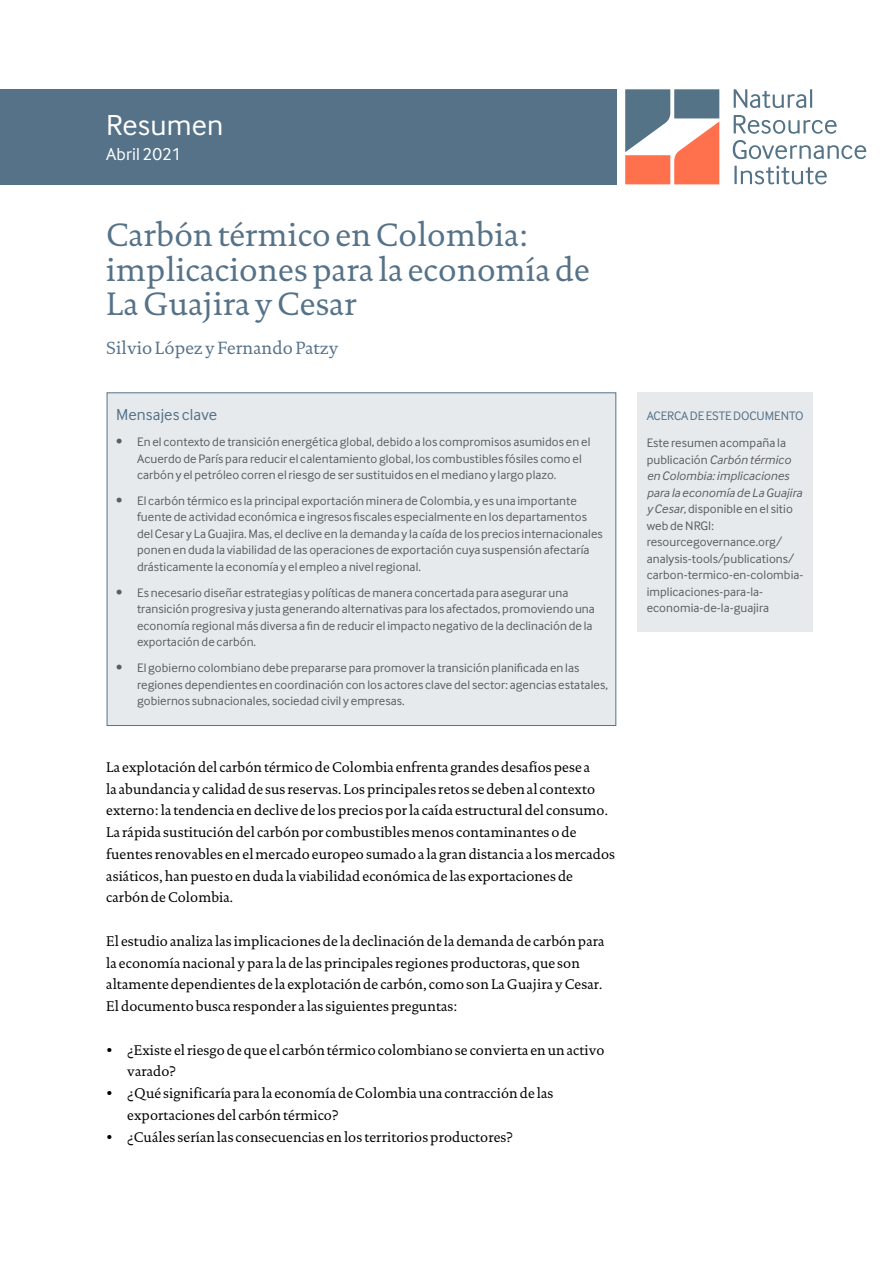
<style>
.page{position:relative;width:893px;height:1263px;background:#fff}
.page>*{position:absolute;margin:0;border:0;box-sizing:border-box;transform-origin:0 0}
.cuerpo_de_texto{font:33px/34.5px "DTL Documenta T";letter-spacing:.005em;color:#557288}
.cuerpo_de_texto-2{font:30px "Inter Face";letter-spacing:.005em;color:#fff}
.cuerpo_de_texto-3{font:18px "DTL Documenta T";letter-spacing:.005em;color:#557288}
.cuerpo_de_texto-4{font:18px "Inter Face";letter-spacing:.005em;color:#fff}
.cuerpo_de_texto-5{font:16.5px "Inter Face";letter-spacing:.005em;color:#557288}
.cuerpo_de_texto-6{font:14.25px/21.8px "DTL Documenta T";letter-spacing:.005em;color:#000}
.cuerpo_con_TAB{font:14.25px/21.8px "DTL Documenta T";letter-spacing:.005em;color:#000}
.cuerpo_de_texto-7{font:12.75px/16.5px "Inter Face";letter-spacing:.005em;color:#5b5d62}
.cuerpo_de_texto-8{font:italic 12.75px/16.5px "Inter Face";letter-spacing:.005em;color:#5b5d62}
.cuerpo_de_texto-9{font:12.75px "Inter Face";letter-spacing:-.005em;color:#557288}
.s1{font-style:normal}
</style>
<div class="page">
<div style="left:107px;top:392px;width:509px;height:334px;background:#e6eaed;border:1px solid #557288"></div>
<div style="left:637px;top:392px;width:176px;height:239px;background:#e6eaed"></div>
<svg style="left:734px;top:166px;width:93px;height:18px"></svg>
<svg style="left:733px;top:140px;width:133px;height:19px"></svg>
<svg style="left:734px;top:115px;width:103px;height:19px"></svg>
<svg style="left:734px;top:89px;width:78px;height:19px"></svg>
<svg style="left:625px;top:89px;width:94px;height:95px"></svg>
<div style="left:0;top:89px;width:616px;height:95px;background:#557288"></div>
<p class="cuerpo_de_texto-2" style="left:106px;top:107px;width:119px">Resumen</p>
<p class="cuerpo_de_texto-4" style="left:106px;top:144px;width:77px">Abril 2021</p>
<p class="cuerpo_de_texto" style="left:106px;top:218px;width:485px">Carbón térmico en Colombia: implicaciones para la economía de<br>La Guajira y Cesar</p>
<p class="cuerpo_de_texto-3" style="left:106px;top:337px;width:234px">Silvio López y Fernando Patzy</p>
<p class="cuerpo_de_texto-5" style="left:116px;top:405px;width:103px">Mensajes clave</p>
<p class="cuerpo_de_texto-7" style="left:137px;top:435px;width:455px;text-indent:-21px">• En el contexto de transición energética global, debido a los compromisos asumidos en el<br>Acuerdo de París para reducir el calentamiento global, los combustibles fósiles como el carbón y el petróleo corren el riesgo de ser sustituidos en el mediano y largo plazo.</p>
<p class="cuerpo_de_texto-7" style="left:137px;top:494px;width:467px;text-indent:-21px">• El carbón térmico es la principal exportación minera de Colombia, y es una importante fuente de actividad económica e ingresos fiscales especialmente en los departamentos del Cesar y La Guajira. Mas, el declive en la demanda y la caída de los precios internacionales ponen en duda la viabilidad de las operaciones de exportación cuya suspensión afectaría drásticamente la economía y el empleo a nivel regional.</p>
<p class="cuerpo_de_texto-7" style="left:137px;top:585px;width:459px;text-indent:-21px">• Es necesario diseñar estrategias y políticas de manera concertada para asegurar una transición progresiva y justa generando alternativas para los afectados, promoviendo una economía regional más diversa a fin de reducir el impacto negativo de la declinación de la exportación de carbón.</p>
<p class="cuerpo_de_texto-7" style="left:137px;top:661px;width:472px;text-indent:-21px">• El gobierno colombiano debe prepararse para promover la transición planificada en las regiones dependientes en coordinación con los actores clave del sector: agencias estatales, gobiernos subnacionales, sociedad civil y empresas.</p>
<p class="cuerpo_de_texto-6" style="left:106px;top:756px;width:510px">La explotación del carbón térmico de Colombia enfrenta grandes desafíos pese a<br>la abundancia y calidad de sus reservas. Los principales retos se deben al contexto externo: la tendencia en declive de los precios por la caída estructural del consumo.<br>La rápida sustitución del carbón por combustibles menos contaminantes o de fuentes renovables en el mercado europeo sumado a la gran distancia a los mercados asiáticos, han puesto en duda la viabilidad económica de las exportaciones de carbón de Colombia.</p>
<p class="cuerpo_de_texto-6" style="left:106px;top:930px;width:500px">El estudio analiza las implicaciones de la declinación de la demanda de carbón para la economía nacional y para la de las principales regiones productoras, que son altamente dependientes de la explotación de carbón, como son La Guajira y Cesar.<br>El documento busca responder a las siguientes preguntas:</p>
<p class="cuerpo_con_TAB" style="left:127px;top:1039px;width:479px;text-indent:-21px">• ¿Existe el riesgo de que el carbón térmico colombiano se convierta en un activo varado?</p>
<p class="cuerpo_con_TAB" style="left:127px;top:1082px;width:428px;text-indent:-21px">• ¿Qué significaría para la economía de Colombia una contracción de las exportaciones del carbón térmico?</p>
<p class="cuerpo_con_TAB" style="left:106px;top:1126px;width:408px">• ¿Cuáles serían las consecuencias en los territorios productores?</p>
<p class="cuerpo_de_texto-9" style="left:647px;top:409px;width:158px">ACERCA DE ESTE DOCUMENTO</p>
<p class="cuerpo_de_texto-8" style="left:647px;top:435px;width:157px"><span class="s1">Este resumen acompaña la publicación</span> Carbón térmico en Colombia: implicaciones para la economía de La Guajira y Cesar, <span class="s1">disponible en el sitio web de NRGI:</span></p>
<p class="cuerpo_de_texto-7" style="left:647px;top:535px;width:158px">resourcegovernance.org/ analysis-tools/publications/ carbon-termico-en-colombia&shy;implicaciones-para-la&shy;economia-de-la-guajira</p>
</div>
